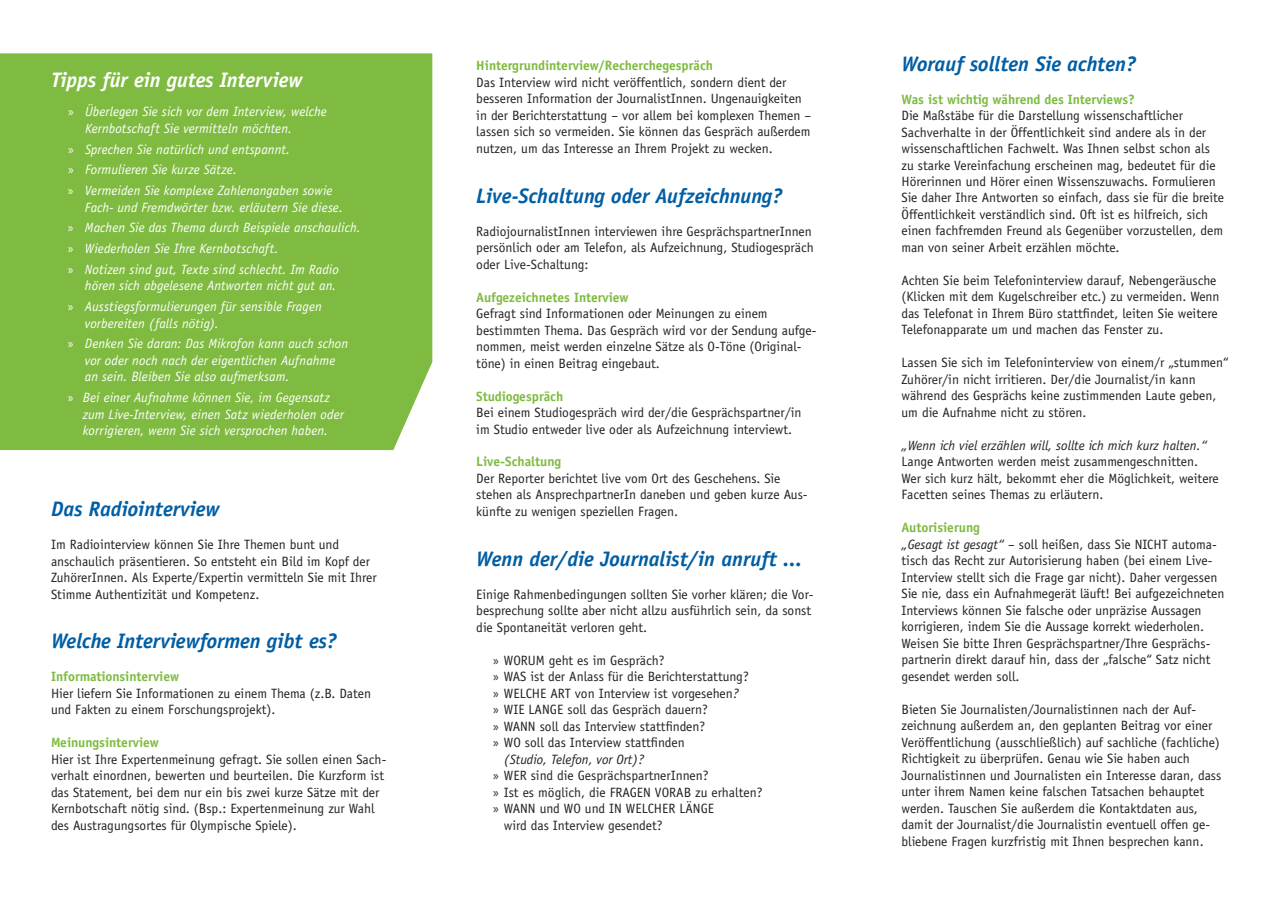
<style>
.page{position:relative;width:1280px;height:910px;background:#fff}
.page>*{position:absolute;margin:0;border:0;box-sizing:border-box;transform-origin:0 0}
.t1{font:italic 700 21px "Officina Sans LT";color:#005ea4}
.t2{font:italic 700 21px "Officina Sans LT";letter-spacing:-.005em;color:#fff}
.t3{font:13.5px/16.5px "Officina Sans LT";color:#242122}
.t4{font:italic 13.5px/20.7px "Officina Sans LT";letter-spacing:.005em;color:#fff}
.t5{font:700 13.5px "Officina Sans LT";color:#7ebb40}
.t6{font:italic 13.5px "Officina Sans LT";color:#242122}
.s1{font-family:"Myriad Pro";font-style:normal}
.s2{font-family:"Myriad Pro"}
.s3{font-style:italic}
.s4{font-weight:700;color:#7ebb40}
</style>
<div class="page">
<div style="left:0;top:53px;width:432px;height:397px;background:#7ebb40"></div>
<h1 class="t2" style="left:51px;top:67px;width:253px">Tipps für ein gutes Interview</h1>
<p class="t4" style="left:85px;top:103px;width:243px;line-height:16.5px;text-indent:-17px"><span class="s1">»</span> Überlegen Sie sich vor dem Interview, welche<br>Kernbotschaft Sie vermitteln möchten.</p>
<p class="t4" style="left:68px;top:139px;width:266px"><span class="s1">»</span> Sprechen Sie natürlich und entspannt.<br><span class="s1">»</span> Formulieren Sie kurze Sätze.<br><span class="s1">»</span> Vermeiden Sie komplexe Zahlenangaben sowie</p>
<p class="t4" style="left:68px;top:197px;width:294px;text-indent:17px">Fach- und Fremdwörter bzw. erläutern Sie diese.<br><span class="s1">»</span> Machen Sie das Thema durch Beispiele anschaulich. <span class="s1">»</span> Wiederholen Sie Ihre Kernbotschaft.<br><span class="s1">»</span> Notizen sind gut, Texte sind schlecht. Im Radio</p>
<p class="t4" style="left:68px;top:275px;width:270px;text-indent:17px">hören sich abgelesene Antworten nicht gut an. <span class="s1">»</span> Ausstiegsformulierungen für sensible Fragen</p>
<p class="t4" style="left:68px;top:313px;width:282px;text-indent:17px">vorbereiten (falls nötig).<br><span class="s1">»</span> Denken Sie daran: Das Mikrofon kann auch schon</p>
<p class="t4" style="left:85px;top:352px;width:252px;line-height:16.5px">vor oder noch nach der eigentlichen Aufnahme an sein. Bleiben Sie also aufmerksam.</p>
<p class="t4" style="left:83px;top:389px;width:263px;line-height:16.5px;text-indent:-15px"><span class="s1">»</span> Bei einer Aufnahme können Sie, im Gegensatz zum Live-Interview, einen Satz wiederholen oder korrigieren, wenn Sie sich versprochen haben.</p>
<h1 class="t1" style="left:51px;top:496px;width:170px">Das Radiointerview</h1>
<p class="t3" style="left:51px;top:536px;width:327px">Im Radiointerview können Sie Ihre Themen bunt und anschaulich präsentieren. So entsteht ein Bild im Kopf der ZuhörerInnen. Als Experte/Expertin vermitteln Sie mit Ihrer Stimme Authentizität und Kompetenz.</p>
<h1 class="t1" style="left:51px;top:628px;width:287px">Welche Interviewformen gibt es?</h1>
<p class="t5" style="left:51px;top:668px;width:130px">Informationsinterview</p>
<p class="t3" style="left:51px;top:685px;width:322px">Hier liefern Sie Informationen zu einem Thema (z.B. Daten und Fakten zu einem Forschungsprojekt).</p>
<p class="t5" style="left:51px;top:734px;width:109px">Meinungsinterview</p>
<p class="t3" style="left:51px;top:751px;width:337px">Hier ist Ihre Expertenmeinung gefragt. Sie sollen einen Sach&shy;verhalt einordnen, bewerten und beurteilen. Die Kurzform ist das Statement, bei dem nur ein bis zwei kurze Sätze mit der Kernbotschaft nötig sind. (Bsp.: Expertenmeinung zur Wahl des Austragungsortes für Olympische Spiele).</p>
<p class="t5" style="left:476px;top:57px;width:238px">Hintergrundinterview/Recherchegespräch</p>
<p class="t3" style="left:476px;top:74px;width:336px">Das Interview wird nicht veröffentlich, sondern dient der besseren Information der JournalistInnen. Ungenauigkeiten in der Berichterstattung – vor allem bei komplexen Themen – lassen sich so vermeiden. Sie können das Gespräch außerdem nutzen, um das Interesse an Ihrem Projekt zu wecken.</p>
<h1 class="t1" style="left:476px;top:183px;width:307px">Live-Schaltung oder Aufzeichnung?</h1>
<p class="t3" style="left:476px;top:223px;width:339px">RadiojournalistInnen interviewen ihre GesprächspartnerInnen persönlich oder am Telefon, als Aufzeichnung, Studiogespräch oder Live-Schaltung:</p>
<p class="t5" style="left:476px;top:288px;width:154px">Aufgezeichnetes Interview</p>
<p class="t3" style="left:476px;top:305px;width:342px">Gefragt sind Informationen oder Meinungen zu einem bestimmten Thema. Das Gespräch wird vor der Sendung aufge&shy;nommen, meist werden einzelne Sätze als O-Töne (Original&shy;töne) in einen Beitrag eingebaut.</p>
<p class="t5" style="left:476px;top:387px;width:89px">Studiogespräch</p>
<p class="t3" style="left:476px;top:404px;width:327px">Bei einem Studiogespräch wird der/die Gesprächspartner/in im Studio entweder live oder als Aufzeichnung interviewt.</p>
<p class="t5" style="left:476px;top:453px;width:86px">Live-Schaltung</p>
<p class="t3" style="left:476px;top:470px;width:333px">Der Reporter berichtet live vom Ort des Geschehens. Sie stehen als AnsprechpartnerIn daneben und geben kurze Aus&shy;künfte zu wenigen speziellen Fragen.</p>
<h1 class="t1" style="left:476px;top:546px;width:327px">Wenn der/die Journalist/in anruft ...</h1>
<p class="t3" style="left:476px;top:586px;width:339px">Einige Rahmenbedingungen sollten Sie vorher klären; die Vor&shy;besprechung sollte aber nicht allzu ausführlich sein, da sonst die Spontaneität verloren geht.</p>
<p class="t3" style="left:493px;top:652px;width:173px"><span class="s2">»</span> WORUM geht es im Gespräch?</p>
<p class="t3" style="left:493px;top:668px;width:257px"><span class="s2">»</span> WAS ist der Anlass für die Berichterstattung?</p>
<p class="t3" style="left:493px;top:685px;width:247px"><span class="s2">»</span> WELCHE ART von Interview ist vorgesehen<span class="s3">?</span></p>
<p class="t3" style="left:493px;top:701px;width:216px"><span class="s2">»</span> WIE LANGE soll das Gespräch dauern?</p>
<p class="t3" style="left:493px;top:718px;width:213px"><span class="s2">»</span> WANN soll das Interview stattfinden?</p>
<p class="t3" style="left:493px;top:734px;width:193px"><span class="s2">»</span> WO soll das Interview stattfinden</p>
<p class="t6" style="left:504px;top:751px;width:142px">(Studio, Telefon, vor Ort)?</p>
<p class="t3" style="left:493px;top:767px;width:217px"><span class="s2">»</span> WER sind die GesprächspartnerInnen?</p>
<p class="t3" style="left:493px;top:784px;width:271px"><span class="s2">»</span> Ist es möglich, die FRAGEN VORAB zu erhalten?</p>
<p class="t3" style="left:493px;top:800px;width:222px"><span class="s2">»</span> WANN und WO und IN WELCHER LÄNGE</p>
<p class="t3" style="left:504px;top:817px;width:160px">wird das Interview gesendet?</p>
<h1 class="t1" style="left:901px;top:51px;width:236px">Worauf sollten Sie achten?</h1>
<p class="t5" style="left:901px;top:90px;width:235px">Was ist wichtig während des Interviews?</p>
<p class="t3" style="left:901px;top:107px;width:324px">Die Maßstäbe für die Darstellung wissenschaftlicher Sachverhalte in der Öffentlichkeit sind andere als in der wissenschaftlichen Fachwelt. Was Ihnen selbst schon als zu starke Vereinfachung erscheinen mag, bedeutet für die Hörerinnen und Hörer einen Wissenszuwachs. Formulieren Sie daher Ihre Antworten so einfach, dass sie für die breite Öffentlichkeit verständlich sind. Oft ist es hilfreich, sich einen fachfremden Freund als Gegenüber vorzustellen, dem man von seiner Arbeit erzählen möchte.</p>
<p class="t3" style="left:901px;top:272px;width:320px">Achten Sie beim Telefoninterview darauf, Nebengeräusche (Klicken mit dem Kugelschreiber etc.) zu vermeiden. Wenn das Telefonat in Ihrem Büro stattfindet, leiten Sie weitere Telefonapparate um und machen das Fenster zu.</p>
<p class="t3" style="left:901px;top:355px;width:329px">Lassen Sie sich im Telefoninterview von einem/r „stummen“ Zuhörer/in nicht irritieren. Der/die Journalist/in kann während des Gesprächs keine zustimmenden Laute geben, um die Aufnahme nicht zu stören.</p>
<p class="t6" style="left:901px;top:438px;width:307px">„Wenn ich viel erzählen will, sollte ich mich kurz halten.“</p>
<p class="t3" style="left:901px;top:454px;width:319px">Lange Antworten werden meist zusammengeschnitten.<br>Wer sich kurz hält, bekommt eher die Möglichkeit, weitere<br>Facetten seines Themas zu erläutern.</p>
<p class="t3" style="left:901px;top:520px;width:324px"><span class="s4">Autorisierung<br></span><span class="s3">„Gesagt ist gesagt“</span> – soll heißen, dass Sie NICHT automa&shy;tisch das Recht zur Autorisierung haben (bei einem Live-Interview stellt sich die Frage gar nicht). Daher vergessen Sie nie, dass ein Aufnahmegerät läuft! Bei aufgezeichneten Interviews können Sie falsche oder unpräzise Aussagen korrigieren, indem Sie die Aussage korrekt wiederholen.<br>Weisen Sie bitte Ihren Gesprächspartner/Ihre Gesprächs&shy;partnerin direkt darauf hin, dass der „falsche“ Satz nicht gesendet werden soll.</p>
<p class="t3" style="left:901px;top:701px;width:321px">Bieten Sie Journalisten/Journalistinnen nach der Auf&shy;zeichnung außerdem an, den geplanten Beitrag vor einer Veröffentlichung (ausschließlich) auf sachliche (fachliche)<br>Richtigkeit zu überprüfen. Genau wie Sie haben auch Journalistinnen und Journalisten ein Interesse daran, dass unter ihrem Namen keine falschen Tatsachen behauptet werden. Tauschen Sie außerdem die Kontaktdaten aus, damit der Journalist/die Journalistin eventuell offen ge&shy;bliebene Fragen kurzfristig mit Ihnen besprechen kann.</p>
</div>
